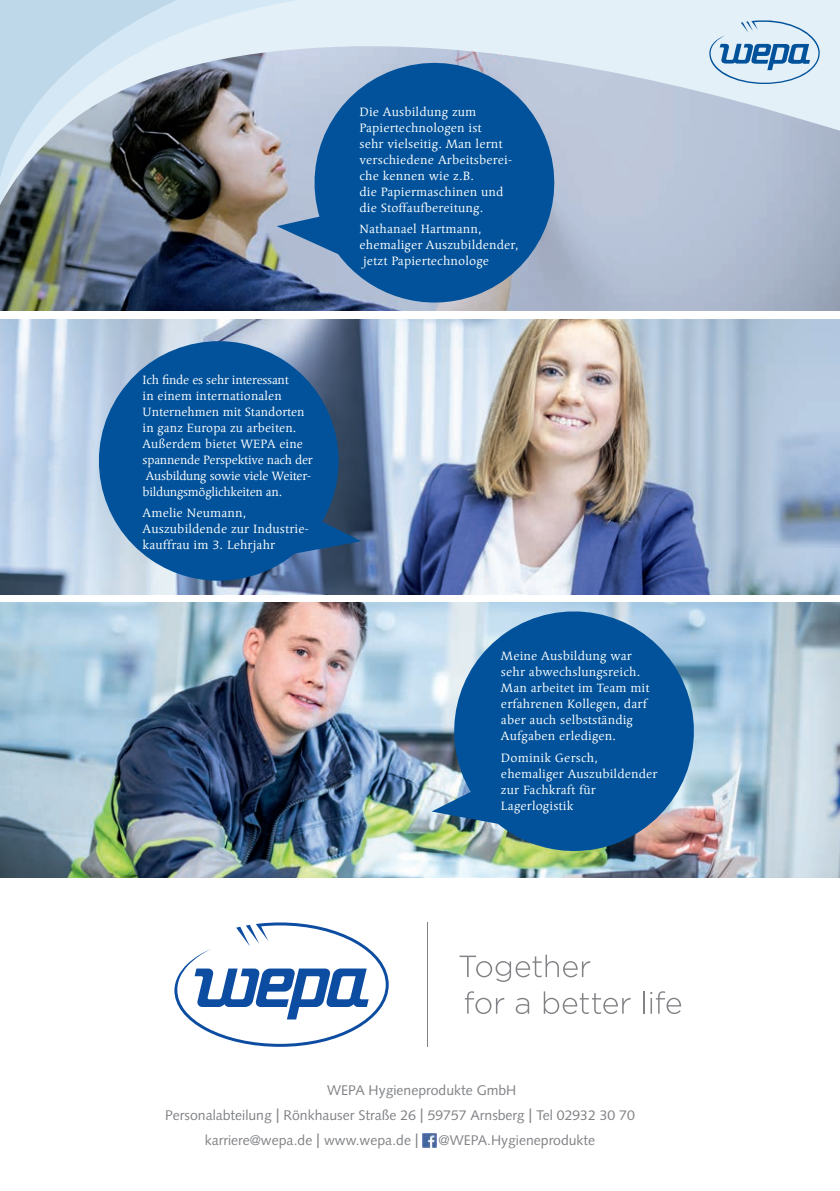
<style>
.page{position:relative;width:840px;height:1191px;background:#fff}
.page>*{position:absolute;margin:0;border:0;box-sizing:border-box;transform-origin:0 0}
.t1{font:14px "Syntax";color:#808285}
.t2{font:12px/16px "Linotype Syntax Srf Std";letter-spacing:.01em;color:#fff}
.t3{font:12px/16px "Linotype Syntax Srf Std";letter-spacing:-.02em;color:#fff}
.s1{font-size:21px}
</style>
<div class="page">
<img style="left:0;top:228px;width:839px;height:83px">
<svg style="left:392px;top:0;width:447px;height:228px;background:#c9d5e3"></svg>
<svg style="left:709px;top:20px;width:110px;height:64px;background:#b3cee3"></svg>
<svg style="left:215px;top:0;width:177px;height:257px;background:#bec0c3"></svg>
<img style="left:0;top:0;width:215px;height:257px">
<svg style="left:174px;top:922px;width:214px;height:124px"></svg>
<hr style="left:427px;top:922px;width:1px;height:124px;background:#808285">
<svg style="left:459px;top:954px;width:131px;height:28px"></svg>
<svg style="left:464px;top:991px;width:40px;height:23px"></svg>
<svg style="left:515px;top:997px;width:14px;height:17px"></svg>
<svg style="left:543px;top:991px;width:87px;height:23px"></svg>
<svg style="left:643px;top:991px;width:1px;height:22px"></svg>
<svg style="left:650px;top:991px;width:30px;height:23px"></svg>
<img style="left:422px;top:1133px;width:14px;height:14px">
<img style="left:0;top:602px;width:839px;height:275px">
<svg style="left:276px;top:47px;width:293px;height:264px;background:#477caf"></svg>
<svg style="left:431px;top:602px;width:279px;height:259px;background:#417aa8"></svg>
<img style="left:0;top:319px;width:839px;height:275px">
<svg style="left:82px;top:325px;width:279px;height:265px;background:#3770a5"></svg>
<p class="t3" style="left:142px;top:372px;width:172px">Ich finde es sehr interessant<br>in einem internationalen<br>Unternehmen mit Standorten in ganz Europa zu arbeiten.<br>Außerdem bietet WEPA eine spannende Perspektive nach der<br>Ausbildung sowie viele Weiter&shy;bildungsmöglichkeiten an.</p>
<p class="t2" style="left:142px;top:505px;width:167px">Amelie Neumann,<br>Auszubildende zur Industrie&shy;kauffrau im 3. Lehrjahr</p>
<p class="t2" style="left:359px;top:104px;width:154px">Die Ausbildung zum<br>Papiertechnologen ist<br>sehr vielseitig. Man lernt verschiedene Arbeitsberei&shy;che kennen wie z.B.<br>die Papier maschinen und die Stoffaufbereitung.</p>
<p class="t2" style="left:359px;top:221px;width:124px">Nathanael Hartmann,</p>
<p class="t2" style="left:359px;top:237px;width:161px">ehemaliger Auszubildender,</p>
<p class="t2" style="left:363px;top:253px;width:127px">jetzt Papiertechnologe</p>
<p class="t2" style="left:500px;top:648px;width:150px">Meine Ausbildung war sehr abwechslungsreich.<br>Man arbeitet im Team mit erfahrenen Kollegen, darf aber auch selbstständig<br>Aufgaben erledigen.</p>
<p class="t2" style="left:500px;top:750px;width:158px">Dominik Gersch, ehemaliger Auszubildender zur Fachkraft für<br>Lagerlogistik</p>
<p class="t1" style="left:327px;top:1082px;width:190px">WEPA Hygieneprodukte GmbH</p>
<p class="t1" style="left:165px;top:1107px;width:471px">Personalabteilung <span class="s1">I</span> Rönkhauser Straße 26 <span class="s1">I</span> 59757 Arnsberg <span class="s1">I</span> Tel 02932 30 70</p>
<p class="t1" style="left:205px;top:1131px;width:392px">karriere@wepa.de <span class="s1">I</span> www.wepa.de <span class="s1">I</span> @WEPA.Hygieneprodukte</p>
</div>
